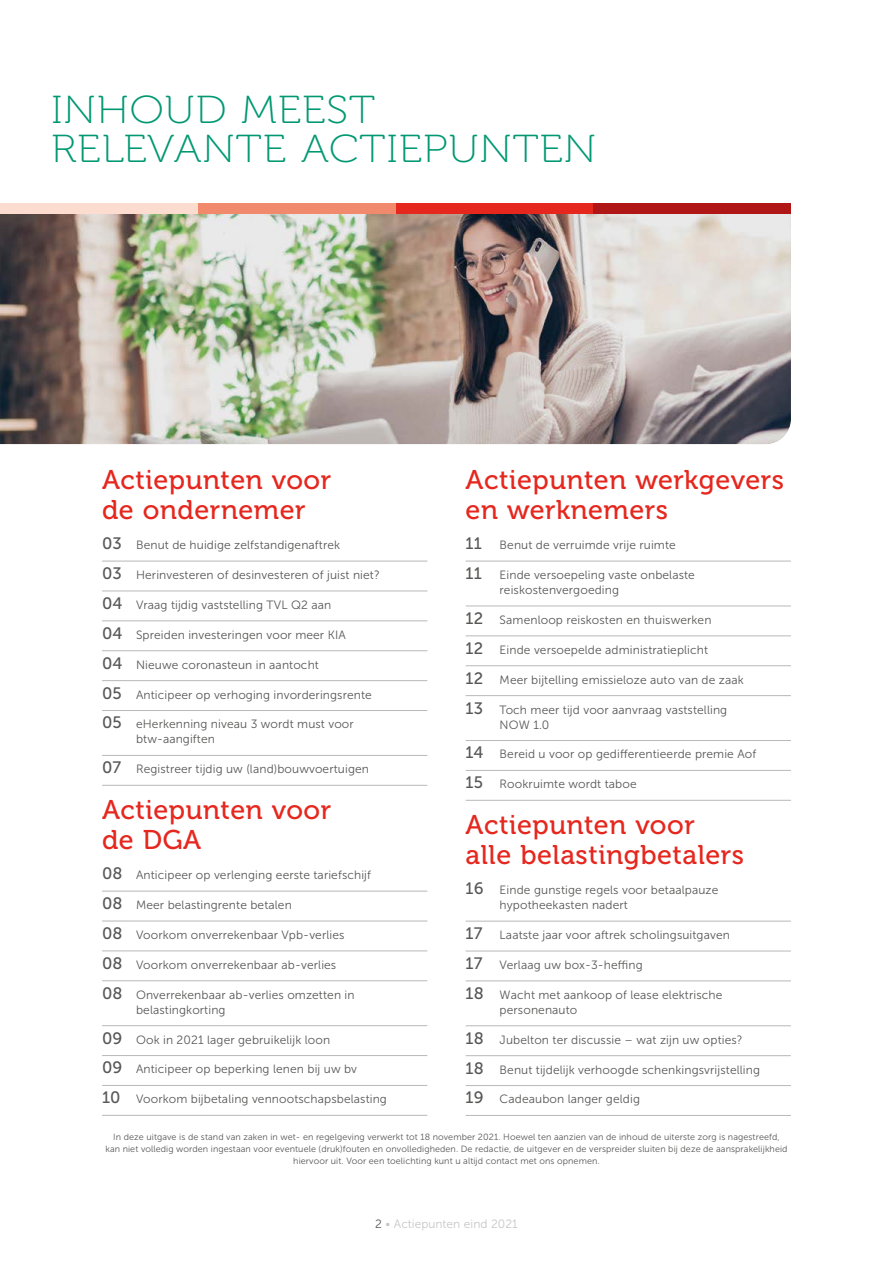
<style>
.page{position:relative;width:893px;height:1263px;background:#fff}
.page>*{position:absolute;margin:0;border:0;box-sizing:border-box;transform-origin:0 0}
.Hoofdstuk_titel{font:39px/39px "Museo 100";letter-spacing:.02em;color:#009872;scale:1.1 1}
.Titel_-_grootte_vari{font:27px/30px "Museo 500";letter-spacing:.02em;color:#e5271e}
.Inhoud_nieuw{font:12px/15px "Museo Sans 300";letter-spacing:.01em;color:#575756}
.t1{font:12px "Museo Sans 300";color:#c6c6c6}
.Platte_tekst_Museo_S{font:9px/12px "Museo Sans 300";letter-spacing:.01em;color:#575756;text-align:center}
.s1{font-family:"Museo Sans 500";font-size:16.5px}
.s2{color:#575756}
</style>
<div class="page">
<hr style="left:102px;top:561px;width:325px;height:1px;background:#b9b8b8">
<hr style="left:102px;top:591px;width:325px;height:1px;background:#b9b8b8">
<hr style="left:102px;top:621px;width:325px;height:1px;background:#b9b8b8">
<hr style="left:102px;top:650px;width:325px;height:1px;background:#b9b8b8">
<hr style="left:102px;top:680px;width:325px;height:1px;background:#b9b8b8">
<hr style="left:102px;top:710px;width:325px;height:1px;background:#b9b8b8">
<hr style="left:102px;top:755px;width:325px;height:1px;background:#b9b8b8">
<hr style="left:102px;top:785px;width:325px;height:1px;background:#b9b8b8">
<hr style="left:102px;top:891px;width:325px;height:1px;background:#b9b8b8">
<hr style="left:102px;top:921px;width:325px;height:1px;background:#b9b8b8">
<hr style="left:102px;top:951px;width:325px;height:1px;background:#b9b8b8">
<hr style="left:102px;top:980px;width:325px;height:1px;background:#b9b8b8">
<hr style="left:102px;top:1025px;width:325px;height:1px;background:#b9b8b8">
<hr style="left:102px;top:1055px;width:325px;height:1px;background:#b9b8b8">
<hr style="left:102px;top:1085px;width:325px;height:1px;background:#b9b8b8">
<hr style="left:102px;top:1115px;width:325px;height:1px;background:#b9b8b8">
<img style="left:0;top:214px;width:791px;height:230px">
<div style="left:593px;top:204px;width:198px;height:10px;background:#af1615"></div>
<div style="left:395px;top:204px;width:198px;height:10px;background:#e5271e"></div>
<div style="left:198px;top:204px;width:197px;height:10px;background:#f18a6c"></div>
<div style="left:0;top:204px;width:198px;height:10px;background:#fcdcce"></div>
<hr style="left:466px;top:561px;width:325px;height:1px;background:#b9b8b8">
<hr style="left:466px;top:606px;width:325px;height:1px;background:#b9b8b8">
<hr style="left:466px;top:636px;width:325px;height:1px;background:#b9b8b8">
<hr style="left:466px;top:665px;width:325px;height:1px;background:#b9b8b8">
<hr style="left:466px;top:695px;width:325px;height:1px;background:#b9b8b8">
<hr style="left:466px;top:740px;width:325px;height:1px;background:#b9b8b8">
<hr style="left:466px;top:770px;width:325px;height:1px;background:#b9b8b8">
<hr style="left:466px;top:800px;width:325px;height:1px;background:#b9b8b8">
<hr style="left:466px;top:921px;width:325px;height:1px;background:#b9b8b8">
<hr style="left:466px;top:951px;width:325px;height:1px;background:#b9b8b8">
<hr style="left:466px;top:981px;width:325px;height:1px;background:#b9b8b8">
<hr style="left:466px;top:1025px;width:325px;height:1px;background:#b9b8b8">
<hr style="left:466px;top:1055px;width:325px;height:1px;background:#b9b8b8">
<hr style="left:466px;top:1085px;width:325px;height:1px;background:#b9b8b8">
<hr style="left:466px;top:1115px;width:325px;height:1px;background:#b9b8b8">
<p class="Hoofdstuk_titel" style="left:51px;top:91px;width:497px">INHOUD MEEST<br>RELEVANTE ACTIEPUNTEN</p>
<p class="Titel_-_grootte_vari" style="left:102px;top:465px;width:231px">Actiepunten voor de ondernemer</p>
<p class="Inhoud_nieuw" style="left:102px;top:537px;width:240px"><span class="s1">03</span> Benut de huidige zelfstandigenaftrek</p>
<p class="Inhoud_nieuw" style="left:102px;top:567px;width:279px"><span class="s1">03</span> Herinvesteren of desinvesteren of juist niet?</p>
<p class="Inhoud_nieuw" style="left:102px;top:597px;width:231px"><span class="s1">04</span> Vraag tijdig vaststelling TVL Q2 aan</p>
<p class="Inhoud_nieuw" style="left:102px;top:627px;width:245px"><span class="s1">04</span> Spreiden investeringen voor meer KIA</p>
<p class="Inhoud_nieuw" style="left:102px;top:657px;width:218px"><span class="s1">04</span> Nieuwe coronasteun in aantocht</p>
<p class="Inhoud_nieuw" style="left:102px;top:687px;width:271px"><span class="s1">05</span> Anticipeer op verhoging invorderingsrente</p>
<p class="Inhoud_nieuw" style="left:136px;top:717px;width:219px;text-indent:-34px"><span class="s1">05</span> eHerkenning niveau 3 wordt must voor btw-aangiften</p>
<p class="Inhoud_nieuw" style="left:102px;top:762px;width:268px"><span class="s1">07</span> Registreer tijdig uw (land)bouwvoertuigen</p>
<p class="Titel_-_grootte_vari" style="left:102px;top:795px;width:231px">Actiepunten voor de DGA</p>
<p class="Inhoud_nieuw" style="left:102px;top:867px;width:270px"><span class="s1">08</span> Anticipeer op verlenging eerste tariefschijf</p>
<p class="Inhoud_nieuw" style="left:102px;top:897px;width:191px"><span class="s1">08</span> Meer belastingrente betalen</p>
<p class="Inhoud_nieuw" style="left:102px;top:927px;width:244px"><span class="s1">08</span> Voorkom onverrekenbaar Vpb-verlies</p>
<p class="Inhoud_nieuw" style="left:102px;top:957px;width:236px"><span class="s1">08</span> Voorkom onverrekenbaar ab-verlies</p>
<p class="Inhoud_nieuw" style="left:136px;top:987px;width:220px;text-indent:-34px"><span class="s1">08</span> Onverrekenbaar ab-verlies omzetten in belastingkorting</p>
<p class="Inhoud_nieuw" style="left:102px;top:1032px;width:230px"><span class="s1">09</span> Ook in 2021 lager gebruikelijk loon</p>
<p class="Inhoud_nieuw" style="left:102px;top:1062px;width:257px"><span class="s1">09</span> Anticipeer op beperking lenen bij uw bv</p>
<p class="Inhoud_nieuw" style="left:102px;top:1092px;width:286px"><span class="s1">10</span> Voorkom bijbetaling vennootschapsbelasting</p>
<p class="Titel_-_grootte_vari" style="left:466px;top:465px;width:320px">Actiepunten werkgevers en werknemers</p>
<p class="Inhoud_nieuw" style="left:466px;top:537px;width:212px"><span class="s1">11</span> Benut de verruimde vrije ruimte</p>
<p class="Inhoud_nieuw" style="left:500px;top:567px;width:197px;text-indent:-34px"><span class="s1">11</span> Einde versoepeling vaste onbelaste reiskostenvergoeding</p>
<p class="Inhoud_nieuw" style="left:466px;top:612px;width:247px"><span class="s1">12</span> Samenloop reiskosten en thuiswerken</p>
<p class="Inhoud_nieuw" style="left:466px;top:642px;width:244px"><span class="s1">12</span> Einde versoepelde administratieplicht</p>
<p class="Inhoud_nieuw" style="left:466px;top:672px;width:280px"><span class="s1">12</span> Meer bijtelling emissieloze auto van de zaak</p>
<p class="Inhoud_nieuw" style="left:500px;top:702px;width:229px;text-indent:-34px"><span class="s1">13</span> Toch meer tijd voor aanvraag vaststelling<br>NOW 1.0</p>
<p class="Inhoud_nieuw" style="left:466px;top:747px;width:292px"><span class="s1">14</span> Bereid u voor op gedifferentieerde premie Aof</p>
<p class="Inhoud_nieuw" style="left:466px;top:777px;width:173px"><span class="s1">15</span> Rookruimte wordt taboe</p>
<p class="Titel_-_grootte_vari" style="left:466px;top:810px;width:280px">Actiepunten voor alle belastingbetalers</p>
<p class="Inhoud_nieuw" style="left:500px;top:882px;width:220px;text-indent:-34px"><span class="s1">16</span> Einde gunstige regels voor betaalpauze hypotheekasten nadert</p>
<p class="Inhoud_nieuw" style="left:466px;top:927px;width:266px"><span class="s1">17</span> Laatste jaar voor aftrek scholingsuitgaven</p>
<p class="Inhoud_nieuw" style="left:466px;top:957px;width:179px"><span class="s1">17</span> Verlaag uw box-3-heffing</p>
<p class="Inhoud_nieuw" style="left:500px;top:987px;width:224px;text-indent:-34px"><span class="s1">18</span> Wacht met aankoop of lease elektrische personenauto</p>
<p class="Inhoud_nieuw" style="left:466px;top:1032px;width:279px"><span class="s1">18</span> Jubelton ter discussie – wat zijn uw opties?</p>
<p class="Inhoud_nieuw" style="left:466px;top:1062px;width:296px"><span class="s1">18</span> Benut tijdelijk verhoogde schenkingsvrijstelling</p>
<p class="Inhoud_nieuw" style="left:466px;top:1092px;width:176px"><span class="s1">19</span> Cadeaubon langer geldig</p>
<p class="Platte_tekst_Museo_S" style="left:105px;top:1131px;width:684px">In deze uitgave is de stand van zaken in wet- en regelgeving verwerkt tot 18 november 2021. Hoewel ten aanzien van de inhoud de uiterste zorg is nagestreefd, kan niet volledig worden ingestaan voor eventuele (druk)fouten en onvolledigheden. De redactie, de uitgever en de verspreider sluiten bij deze de aansprakelijkheid hiervoor uit. Voor een toelichting kunt u altijd contact met ons opnemen.</p>
<p class="t1" style="left:375px;top:1218px;width:144px"><span class="s2">2</span> • Actiepunten eind 2021</p>
</div>
